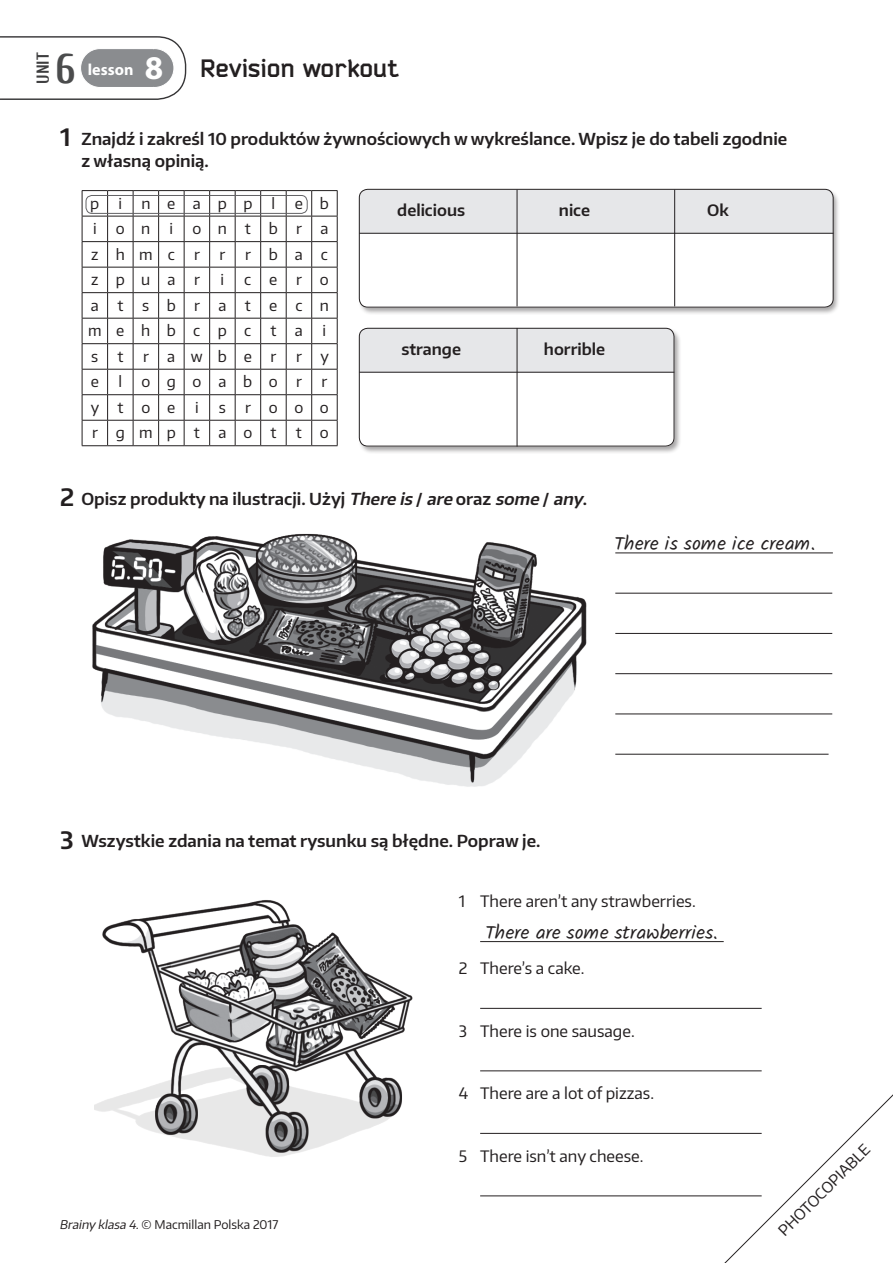
<style>
.page{position:relative;width:893px;height:1263px;background:#fff}
.page>*{position:absolute;margin:0;border:0;box-sizing:border-box;transform-origin:0 0}
.t1{font:700 42px "Cuprum";color:#4b4c4d}
.t2{font:700 24.75px "Bender";color:#231f20}
.t3{font:19.5px "Kalam";color:#231f20}
.t4{font:700 17.25px "Cuprum";color:#3e3e3f}
.t5{font:600 16.5px/22.5px "Encode Sans Normal";color:#231f20}
.t6{font:700 16.05px "Myriad Pro";color:#fff}
.t7{font:15.75px "Encode Sans Normal";color:#231f20}
.t8{font:600 15.75px "Encode Sans Normal";color:#231f20}
.t9{font:15px/25.5px "Encode Sans Normal";letter-spacing:1.16em;color:#231f20}
.t10{font:15px "Encode Sans Normal";letter-spacing:1.115em;color:#231f20}
.t11{font:12px "Encode Sans Normal";color:#231f20}
.s1{font-family:"Myriad Pro";font-size:33.3px;color:#fff}
.s2{font-size:24px}
.s3{font-style:italic}
</style>
<div class="page">
<svg style="left:0;top:36px;width:187px;height:64px"></svg>
<svg style="left:667px;top:1071px;width:226px;height:192px"></svg>
<svg style="left:82px;top:190px;width:256px;height:256px"></svg>
<div style="left:86px;top:195px;width:222px;height:19px;border:1px solid #636366;border-radius:6px"></div>
<div style="left:358px;top:189px;width:483px;height:126px;background:#231f20;opacity:.4"></div>
<div style="left:360px;top:190px;width:473px;height:117px;background:#fff;border-radius:9px"></div>
<div style="left:359px;top:190px;width:474px;height:44px;background:#e6e7e9"></div>
<div style="left:359px;top:189px;width:474px;height:118px;border:1px solid #231f20;border-radius:9px"></div>
<hr style="left:517px;top:190px;width:1px;height:116px;background:#231f20">
<hr style="left:674px;top:190px;width:1px;height:116px;background:#231f20">
<hr style="left:359px;top:233px;width:474px;height:1px;background:#231f20">
<div style="left:358px;top:328px;width:324px;height:126px;background:#231f20;opacity:.4"></div>
<div style="left:360px;top:329px;width:314px;height:117px;background:#fff;border-radius:9px"></div>
<div style="left:359px;top:328px;width:315px;height:44px;background:#e6e7e9"></div>
<div style="left:359px;top:328px;width:315px;height:118px;border:1px solid #231f20;border-radius:9px"></div>
<hr style="left:517px;top:328px;width:1px;height:118px;background:#231f20">
<hr style="left:359px;top:372px;width:315px;height:1px;background:#231f20">
<img style="left:92px;top:534px;width:495px;height:253px">
<hr style="left:615px;top:553px;width:218px;height:1px;background:#231f20">
<hr style="left:615px;top:593px;width:217px;height:1px;background:#231f20">
<hr style="left:615px;top:633px;width:217px;height:1px;background:#231f20">
<hr style="left:615px;top:673px;width:217px;height:1px;background:#231f20">
<hr style="left:615px;top:714px;width:217px;height:1px;background:#231f20">
<hr style="left:615px;top:754px;width:214px;height:1px;background:#231f20">
<hr style="left:480px;top:941px;width:244px;height:1px;background:#231f20">
<hr style="left:480px;top:1008px;width:282px;height:1px;background:#231f20">
<hr style="left:480px;top:1070px;width:282px;height:1px;background:#231f20">
<hr style="left:480px;top:1133px;width:282px;height:1px;background:#231f20">
<hr style="left:480px;top:1195px;width:282px;height:1px;background:#231f20">
<img style="left:94px;top:900px;width:319px;height:257px">
<p class="t4" style="left:33px;top:84px;width:33px;rotate:-90deg">UNIT</p>
<p class="t6" style="left:88px;top:59px;width:47px">lesson</p>
<h1 class="t1" style="left:55px;top:45px;width:21px">6</h1>
<h2 class="t2" style="left:145px;top:53px;width:256px"><span class="s1">8</span> Revision workout</h2>
<p class="t5" style="left:81px;top:127px;width:707px;text-indent:-21px"><span class="s2">1</span> Znajdź i zakreśl 10 produktów żywnościowych w wykreślance. Wpisz je do tabeli zgodnie z własną opinią.</p>
<p class="t9" style="left:90px;top:190px;width:11px">p</p>
<p class="t9" style="left:119px;top:190px;width:5px">i</p>
<p class="t9" style="left:141px;top:190px;width:113px">neapp</p>
<p class="t9" style="left:272px;top:190px;width:5px">l</p>
<p class="t9" style="left:295px;top:190px;width:36px">e b</p>
<p class="t9" style="left:93px;top:215px;width:5px">i</p>
<p class="t9" style="left:116px;top:215px;width:36px">o n</p>
<p class="t9" style="left:170px;top:215px;width:5px">i</p>
<p class="t9" style="left:192px;top:215px;width:138px">ontbra</p>
<p class="t9" style="left:91px;top:241px;width:85px">z hmc</p>
<p class="t9" style="left:194px;top:241px;width:7px">r</p>
<p class="t9" style="left:220px;top:241px;width:7px">r</p>
<p class="t9" style="left:245px;top:241px;width:84px">rbac</p>
<p class="t9" style="left:91px;top:266px;width:86px">zpua</p>
<p class="t9" style="left:194px;top:266px;width:7px">r</p>
<p class="t9" style="left:221px;top:266px;width:5px">i</p>
<p class="t9" style="left:244px;top:266px;width:86px">cero</p>
<p class="t9" style="left:91px;top:292px;width:34px">a t</p>
<p class="t9" style="left:88px;top:292px;width:242px;text-indent:54px">sbratecn mehbcpc</p>
<p class="t9" style="left:270px;top:317px;width:34px">t a</p>
<p class="t9" style="left:323px;top:317px;width:5px">i</p>
<p class="t9" style="left:91px;top:343px;width:9px">s</p>
<p class="t9" style="left:117px;top:343px;width:7px">t</p>
<p class="t9" style="left:143px;top:343px;width:135px">rawbe r</p>
<p class="t9" style="left:296px;top:343px;width:34px">r y</p>
<p class="t9" style="left:91px;top:368px;width:10px">e</p>
<p class="t9" style="left:118px;top:368px;width:5px">l</p>
<p class="t10" style="left:141px;top:372px;width:162px">ogoabor</p>
<p class="t9" style="left:322px;top:368px;width:7px">r</p>
<p class="t9" style="left:91px;top:394px;width:86px">ytoe</p>
<p class="t9" style="left:195px;top:394px;width:5px">i</p>
<p class="t9" style="left:219px;top:394px;width:9px">s</p>
<p class="t9" style="left:92px;top:394px;width:238px;text-indent:153px">rooo rgmptaot</p>
<p class="t9" style="left:296px;top:419px;width:34px">t o</p>
<p class="t8" style="left:397px;top:200px;width:69px">delicious</p>
<p class="t8" style="left:559px;top:200px;width:33px">nice</p>
<p class="t8" style="left:707px;top:200px;width:23px">Ok</p>
<p class="t8" style="left:401px;top:338px;width:61px">strange</p>
<p class="t8" style="left:544px;top:338px;width:63px">horrible</p>
<p class="t5" style="left:60px;top:487px;width:528px"><span class="s2">2</span> Opisz produkty na ilustracji. Użyj <span class="s3">There is</span> / <span class="s3">are</span> oraz <span class="s3">some</span> / <span class="s3">any</span>.</p>
<p class="t3" style="left:615px;top:530px;width:202px">There is some ice cream.</p>
<p class="t5" style="left:60px;top:829px;width:482px"><span class="s2">3</span> Wszystkie zdania na temat rysunku są błędne. Popraw je.</p>
<p class="t7" style="left:459px;top:891px;width:238px">1 There aren’t any strawberries.</p>
<p class="t3" style="left:486px;top:918px;width:233px">There are some strawberries.</p>
<p class="t7" style="left:459px;top:958px;width:127px">2 There’s a cake.</p>
<p class="t7" style="left:459px;top:1020px;width:177px">3 There is one sausage.</p>
<p class="t11" style="left:60px;top:1216px;width:220px"><span class="s3">Brainy klasa 4.</span>© Macmillan Polska 2017</p>
<p class="t7" style="left:459px;top:1083px;width:197px">4 There are a lot of pizzas.</p>
<p class="t7" style="left:459px;top:1145px;width:186px">5 There isn’t any cheese.</p>
<p class="t9" style="left:771px;top:1224px;width:124px;rotate:-45deg">PHOTOCOPIABLE</p>
</div>
